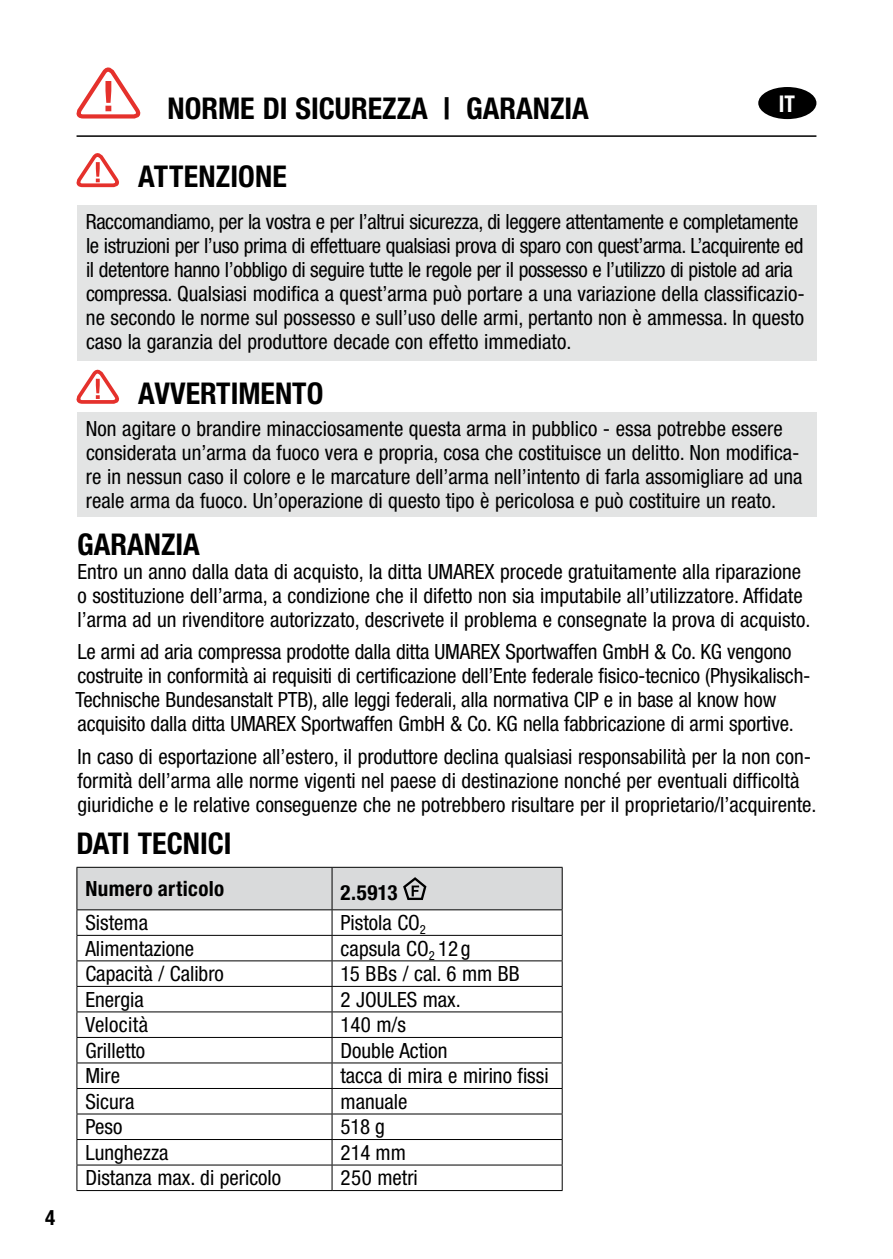
<style>
.page{position:relative;width:893px;height:1259px;background:#fff}
.page>*{position:absolute;margin:0;border:0;box-sizing:border-box;transform-origin:0 0}
.t1{font:700 condensed 30px "Helvetica Neue LT Pro";color:#000}
.t2{font:700 condensed 23.1px "Helvetica Neue LT Pro";color:#fff;scale:.95 1}
.t3{font:condensed 21px/24px "Helvetica Neue LT Pro";color:#000}
.t4{font:condensed 21px/24px "Helvetica Neue LT Pro";letter-spacing:-.02em;color:#000}
.t5{font:700 condensed 21px "Helvetica Neue LT Pro";letter-spacing:.02em;color:#000}
</style>
<div class="page">
<hr style="left:77px;top:135px;width:739px;height:2px;background:#000">
<div style="left:758px;top:87px;width:58px;height:32px;background:#000;border-radius:50%"></div>
<svg style="left:76px;top:67px;width:65px;height:52px"></svg>
<div style="left:77px;top:205px;width:739px;height:156px;background:#e3e4e4"></div>
<div style="left:77px;top:412px;width:739px;height:105px;background:#e3e4e4"></div>
<svg style="left:76px;top:153px;width:43px;height:35px"></svg>
<svg style="left:76px;top:369px;width:43px;height:35px"></svg>
<hr style="left:77px;top:1190px;width:255px;height:1px;background:#000">
<hr style="left:332px;top:1190px;width:231px;height:1px;background:#000">
<svg style="left:76px;top:867px;width:487px;height:323px"></svg>
<p class="t5" style="left:45px;top:1205px;width:12px">4</p>
<h1 class="t1" style="left:168px;top:90px;width:423px">NORME DI SICUREZZA | GARANZIA</h1>
<h1 class="t1" style="left:138px;top:158px;width:150px">ATTENZIONE</h1>
<p class="t2" style="left:779px;top:90px;width:19px">IT</p>
<p class="t4" style="left:86px;top:209px;width:720px">Raccomandiamo, per la vostra e per l’altrui sicurezza, di leggere attentamente e completamente le istruzioni per l’uso prima di effettuare qualsiasi prova di sparo con quest’arma. L’acquirente ed il detentore hanno l’obbligo di seguire tutte le regole per il possesso e l’utilizzo di pistole ad aria compressa. Qualsiasi modifica a quest’arma può portare a una variazione della classificazio&shy;ne secondo le norme sul possesso e sull’uso delle armi, pertanto non è ammessa. In questo caso la garanzia del produttore decade con effetto immediato.</p>
<h1 class="t1" style="left:138px;top:375px;width:187px">AVVERTIMENTO</h1>
<p class="t3" style="left:86px;top:416px;width:718px">Non agitare o brandire minacciosamente questa arma in pubblico - essa potrebbe essere considerata un’arma da fuoco vera e propria, cosa che costituisce un delitto. Non modifica&shy;re in nessun caso il colore e le marcature dell’arma nell’intento di farla assomigliare ad una reale arma da fuoco. Un’operazione di questo tipo è pericolosa e può costituire un reato.</p>
<h1 class="t1" style="left:77px;top:526px;width:124px">GARANZIA</h1>
<p class="t3" style="left:77px;top:559px;width:734px">Entro un anno dalla data di acquisto, la ditta UMAREX procede gratuitamente alla riparazione o sostituzione dell’arma, a condizione che il difetto non sia imputabile all’utilizzatore. Affidate l’arma ad un rivenditore autorizzato, descrivete il problema e consegnate la prova di acquisto.</p>
<p class="t3" style="left:75px;top:639px;width:737px">Le armi ad aria compressa prodotte dalla ditta UMAREX Sportwaffen GmbH &amp; Co. KG vengono costruite in conformità ai requisiti di certificazione dell’Ente federale fisico-tecnico (Physikalisch-Technische Bundesanstalt PTB), alle leggi federali, alla normativa CIP e in base al know how acquisito dalla ditta UMAREX Sportwaffen GmbH &amp; Co. KG nella fabbricazione di armi sportive.</p>
<p class="t3" style="left:77px;top:744px;width:741px">In caso di esportazione all’estero, il produttore declina qualsiasi responsabilità per la non con&shy;formità dell’arma alle norme vigenti nel paese di destinazione nonché per eventuali difficoltà giuridiche e le relative conseguenze che ne potrebbero risultare per il proprietario/l’acquirente.</p>
<h1 class="t1" style="left:77px;top:825px;width:157px">DATI TECNICI</h1>
<p class="t5" style="left:85px;top:876px;width:140px">Numero articolo</p>
<p class="t5" style="left:341px;top:880px;width:58px">2.5913</p>
<p class="t3" style="left:85px;top:910px;width:64px">Sistema</p>
<p class="t3" style="left:341px;top:910px;width:87px">Pistola CO<sub>2</sub></p>
<p class="t3" style="left:85px;top:936px;width:110px">Alimentazione</p>
<p class="t3" style="left:341px;top:936px;width:132px">capsula CO<sub>2</sub> 12 g</p>
<p class="t3" style="left:85px;top:961px;width:140px">Capacità / Calibro</p>
<p class="t3" style="left:341px;top:961px;width:181px">15 BBs / cal. 6 mm BB</p>
<p class="t3" style="left:85px;top:987px;width:60px">Energia</p>
<p class="t3" style="left:341px;top:987px;width:122px">2 JOULES max.</p>
<p class="t3" style="left:85px;top:1012px;width:64px">Velocità</p>
<p class="t3" style="left:341px;top:1012px;width:67px">140 m/s</p>
<p class="t3" style="left:85px;top:1038px;width:61px">Grilletto</p>
<p class="t3" style="left:341px;top:1038px;width:109px">Double Action</p>
<p class="t3" style="left:85px;top:1063px;width:36px">Mire</p>
<p class="t3" style="left:341px;top:1063px;width:210px">tacca di mira e mirino fissi</p>
<p class="t3" style="left:85px;top:1089px;width:50px">Sicura</p>
<p class="t3" style="left:341px;top:1089px;width:68px">manuale</p>
<p class="t3" style="left:85px;top:1114px;width:38px">Peso</p>
<p class="t3" style="left:341px;top:1114px;width:46px">518 g</p>
<p class="t3" style="left:85px;top:1140px;width:85px">Lunghezza</p>
<p class="t3" style="left:341px;top:1140px;width:67px">214 mm</p>
<p class="t3" style="left:85px;top:1165px;width:197px">Distanza max. di pericolo</p>
<p class="t3" style="left:341px;top:1165px;width:79px">250 metri</p>
</div>
